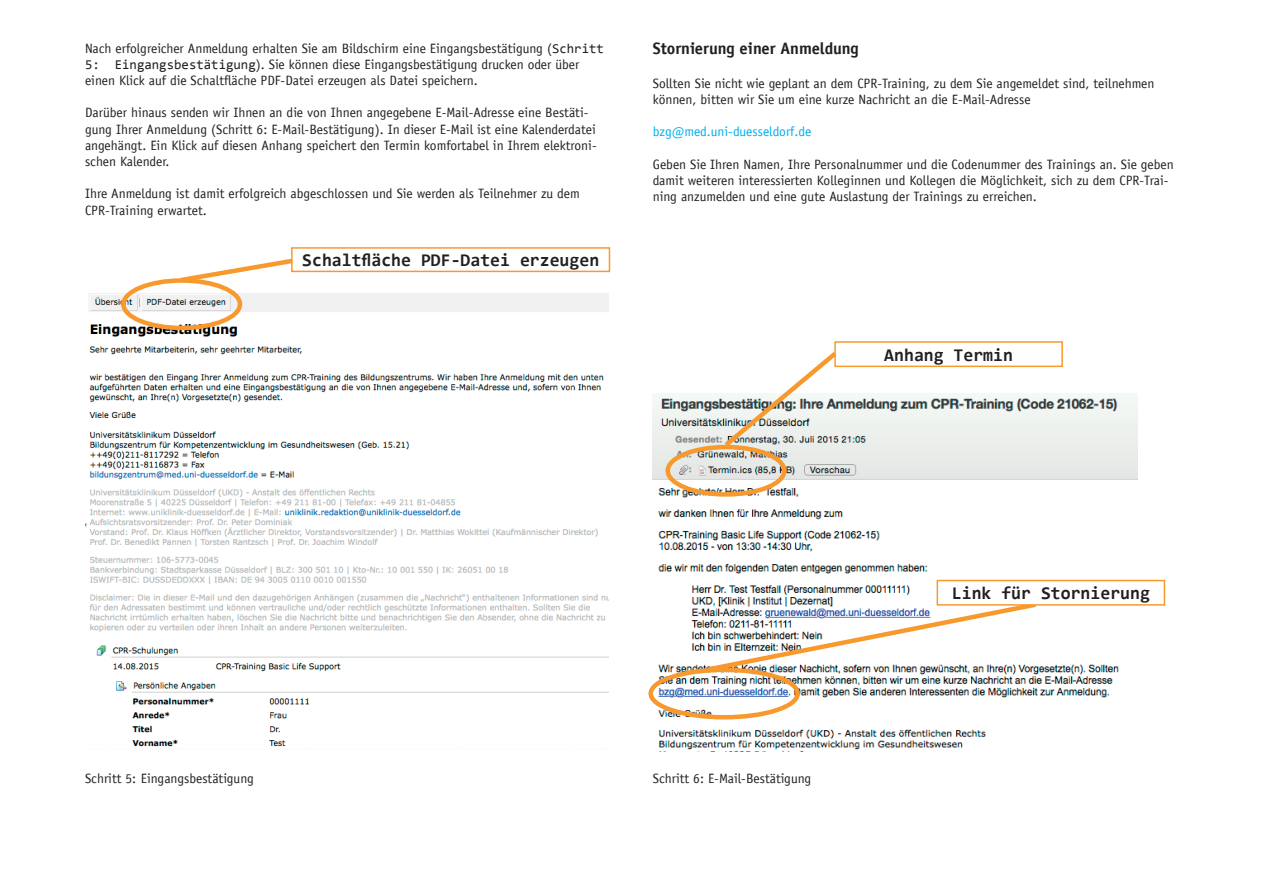
<style>
.page{position:relative;width:1263px;height:893px;background:#fff}
.page>*{position:absolute;margin:0;border:0;box-sizing:border-box;transform-origin:0 0}
.t1{font:700 18px "Consolas";color:#231f20}
.t2{font:700 16.5px "Officina Sans";color:#231f20}
.t3{font:13.5px/16.2px "Officina Sans";color:#231f20}
.t4{font:13.5px "Officina Sans";color:#00aeef}
.s1{font-family:"Consolas"}
</style>
<div class="page">
<img style="left:85px;top:289px;width:523px;height:458px">
<img style="left:653px;top:393px;width:485px;height:358px">
<div style="left:121px;top:278px;width:121px;height:52px;border:4px solid #f8992e;border-radius:50%"></div>
<svg style="left:175px;top:258px;width:122px;height:27px"></svg>
<div style="left:291px;top:247px;width:319px;height:25px;border:2px solid #f8992e"></div>
<div style="left:665px;top:445px;width:121px;height:52px;border:4px solid #f8992e;border-radius:50%"></div>
<img style="left:720px;top:352px;width:121px;height:99px">
<div style="left:834px;top:341px;width:229px;height:26px;border:2px solid #f8992e"></div>
<div style="left:648px;top:668px;width:152px;height:51px;border:4px solid #f8992e;border-radius:50%"></div>
<img style="left:703px;top:599px;width:338px;height:76px">
<div style="left:937px;top:581px;width:227px;height:24px;background:#fff"></div>
<div style="left:936px;top:580px;width:229px;height:26px;border:2px solid #f8992e"></div>
<p class="t3" style="left:85px;top:40px;width:520px">Nach erfolgreicher Anmeldung erhalten Sie am Bildschirm eine Eingangsbestätigung (<span class="s1">Schritt<br>5: Eingangsbestätigung</span>). Sie können diese Eingangsbestätigung drucken oder über einen Klick auf die Schaltfläche PDF-Datei erzeugen als Datei speichern.</p>
<p class="t3" style="left:85px;top:105px;width:513px">Darüber hinaus senden wir Ihnen an die von Ihnen angegebene E-Mail-Adresse eine Bestäti&shy;gung Ihrer Anmeldung (Schritt 6: E-Mail-Bestätigung). In dieser E-Mail ist eine Kalenderdatei angehängt. Ein Klick auf diesen Anhang speichert den Termin komfortabel in Ihrem elektroni&shy;schen Kalender.</p>
<p class="t3" style="left:85px;top:186px;width:496px">Ihre Anmeldung ist damit erfolgreich abgeschlossen und Sie werden als Teilnehmer zu dem<br>CPR-Training erwartet.</p>
<h1 class="t1" style="left:302px;top:249px;width:299px">Schaltfläche PDF-Datei erzeugen</h1>
<p class="t2" style="left:653px;top:39px;width:207px">Stornierung einer Anmeldung</p>
<p class="t3" style="left:653px;top:75px;width:503px">Sollten Sie nicht wie geplant an dem CPR-Training, zu dem Sie angemeldet sind, teilnehmen können, bitten wir Sie um eine kurze Nachricht an die E-Mail-Adresse</p>
<p class="t4" style="left:653px;top:124px;width:160px">bzg@med.uni-duesseldorf.de</p>
<p class="t3" style="left:653px;top:156px;width:522px">Geben Sie Ihren Namen, Ihre Personalnummer und die Codenummer des Trainings an. Sie geben damit weiteren interessierten Kolleginnen und Kollegen die Möglichkeit, sich zu dem CPR-Trai&shy;ning anzumelden und eine gute Auslastung der Trainings zu erreichen.</p>
<h1 class="t1" style="left:884px;top:343px;width:130px">Anhang Termin</h1>
<h1 class="t1" style="left:952px;top:582px;width:199px">Link für Stornierung</h1>
<p class="t3" style="left:85px;top:770px;width:170px">Schritt 5: Eingangsbestätigung</p>
<p class="t3" style="left:653px;top:770px;width:160px">Schritt 6: E-Mail-Bestätigung</p>
</div>
